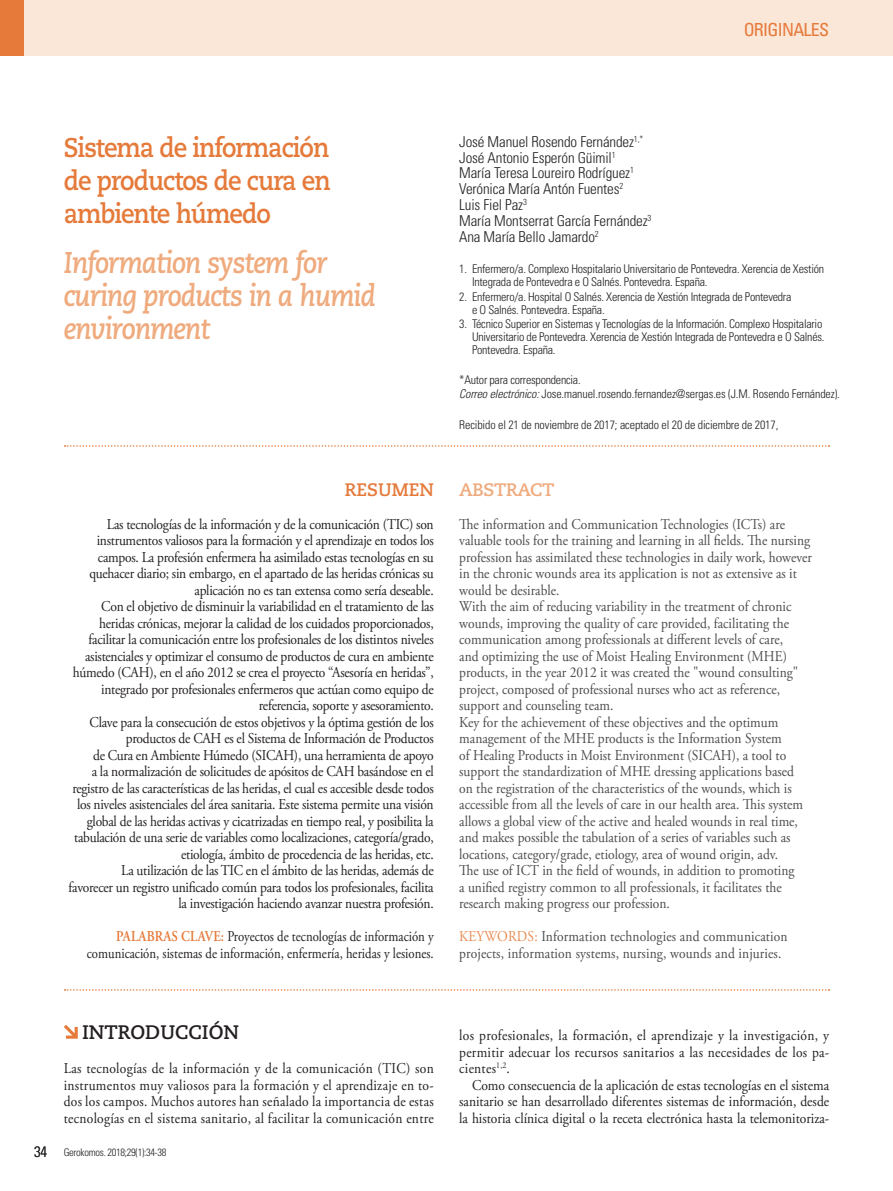
<style>
.page{position:relative;width:893px;height:1191px;background:#fff}
.page>*{position:absolute;margin:0;border:0;box-sizing:border-box;transform-origin:0 0}
.INC_-_Titulo_ING{font:italic 700 30px/33px "Caecilia LT Std";letter-spacing:-.04em;color:#efaa7d;scale:.9 1}
.INC_-_Titulo_ESP{font:700 27px/33px "Caecilia LT Std";letter-spacing:-.04em;color:#e57a3a;text-align:justify;scale:.9 1}
.GAL_-_Cat_A_primeres{font:700 19.5px "Caecilia LT Std";color:#231f20}
.t1{font:condensed 18px "Univers LT Std";letter-spacing:-.04em;color:#e57a3a}
.GAL_-_Cat_A{font:700 18px "Caecilia LT Std";letter-spacing:-.02em;color:#efaa7d}
.INC_-_Cat_A_ESP{font:700 18px "Caecilia LT Std";color:#e57a3a}
.INC_-_Gal_intro_ESP{font:15px/16.5px "Adobe Garamond Pro";letter-spacing:-.02em;color:#231f20;text-align:right;scale:.9 1}
.INC_-_Gal_intro_ENG{font:15px/16.5px "Adobe Garamond Pro";color:#4b4c4d;scale:.9 1}
.GAL_-_Galerada_Prime{font:15px/16.5px "Adobe Garamond Pro";letter-spacing:.02em;color:#231f20;text-align:justify;scale:.9 1}
.GAL_-_Galerada{font:15px/16.5px "Adobe Garamond Pro";color:#231f20;text-align:justify;scale:.9 1}
.INC_-_Autores{font:300 condensed 15px "Univers LT Std";letter-spacing:-.01em;color:#231f20}
.INC_-_Gal_intro_ESP-2{font:15px/16.5px "Adobe Garamond Pro";color:#231f20;text-align:right;scale:.85 1}
.GEN_-_Numeración{font:300 condensed 15px "Univers LT Std";color:#231f20}
.INC_-_Carrecs___corr{font:300 condensed 12px/12.8px "Univers LT Std";letter-spacing:-.02em;color:#231f20}
.GEN_-_referencia_art{font:300 condensed 10.5px "Univers LT Std";letter-spacing:-.03em;color:#231f20}
.s1{font-weight:600;color:#e57a3a}
.s2{font-style:italic}
.s3{color:#e98c53}
</style>
<div class="page">
<div style="left:0;top:0;width:893px;height:55px;background:#fbe7d8"></div>
<div style="left:0;top:0;width:24px;height:55px;background:#e57a3a"></div>
<svg style="left:65px;top:989px;width:764px;height:1px"></svg>
<svg style="left:65px;top:445px;width:764px;height:2px"></svg>
<svg style="left:64px;top:1025px;width:14px;height:13px"></svg>
<p class="t1" style="left:744px;top:18px;width:87px">ORIGINALES</p>
<p class="INC_-_Titulo_ESP" style="left:64px;top:131px;width:298px">Sistema de información de productos de cura en ambiente húmedo</p>
<p class="INC_-_Titulo_ING" style="left:64px;top:246px;width:348px">Information system for curing products in a humid environment</p>
<p class="INC_-_Cat_A_ESP" style="left:345px;top:478px;width:90px">RESUMEN</p>
<p class="INC_-_Gal_intro_ESP" style="left:89px;top:516px;width:384px">Las tecnologías de la información y de la comunicación (TIC) son instrumentos valiosos para la formación y el aprendizaje en todos los campos. La profesión enfermera ha asimilado estas tecnologías en su quehacer diario; sin embargo, en el apartado de las heridas crónicas su aplicación no es tan extensa como sería deseable.</p>
<p class="INC_-_Gal_intro_ESP" style="left:73px;top:598px;width:403px">Con el objetivo de disminuir la variabilidad en el tratamiento de las heridas crónicas, mejorar la calidad de los cuidados proporcionados, facilitar la comunicación entre los profesionales de los distintos niveles asistenciales y optimizar el consumo de productos de cura en ambiente húmedo (CAH), en el año 2012 se crea el proyecto “Asesoría en heridas”, integrado por profesionales enfermeros que actúan como equipo de referencia, soporte y asesoramiento.</p>
<p class="INC_-_Gal_intro_ESP" style="left:72px;top:714px;width:403px">Clave para la consecución de estos objetivos y la óptima gestión de los productos de CAH es el Sistema de Información de Productos<br>de Cura en Ambiente Húmedo (SICAH), una herramienta de apoyo<br>a la normalización de solicitudes de apósitos de CAH basándose en el registro de las características de las heridas, el cual es accesible desde todos los niveles asistenciales del área sanitaria. Este sistema permite una visión global de las heridas activas y cicatrizadas en tiempo real, y posibilita la tabulación de una serie de variables como localizaciones, categoría/grado, etiología, ámbito de procedencia de las heridas, etc.</p>
<p class="INC_-_Gal_intro_ESP" style="left:69px;top:862px;width:407px">La utilización de las TIC en el ámbito de las heridas, además de<br>favorecer un registro unificado común para todos los profesionales, facilita la investigación haciendo avanzar nuestra profesión.</p>
<p class="INC_-_Gal_intro_ESP-2" style="left:87px;top:928px;width:410px"><span class="s1">PALABRAS CLAVE:</span> Proyectos de tecnologías de información y comunicación, sistemas de información, enfermería, heridas y lesiones.</p>
<p class="GAL_-_Cat_A_primeres" style="left:82px;top:1020px;width:159px">INTRODUCCIÓN</p>
<p class="GAL_-_Galerada_Prime" style="left:64px;top:1060px;width:413px">Las tecnologías de la información y de la comunicación (TIC) son instrumentos muy valiosos para la formación y el aprendizaje en to&shy;dos los campos. Muchos autores han señalado la importancia de estas tecnologías en el sistema sanitario, al facilitar la comunicación entre</p>
<p class="GEN_-_Numeración" style="left:34px;top:1142px;width:15px">34</p>
<p class="GEN_-_referencia_art" style="left:64px;top:1145px;width:104px">Gerokomos. 2018;29(1):34-38</p>
<p class="INC_-_Autores" style="left:459px;top:133px;width:186px">José Manuel Rosendo Fernández<sup>1,*</sup></p>
<p class="INC_-_Autores" style="left:459px;top:148px;width:158px">José Antonio Esperón Güimil<sup>1</sup></p>
<p class="INC_-_Autores" style="left:459px;top:164px;width:176px">María Teresa Loureiro Rodríguez<sup>1</sup></p>
<p class="INC_-_Autores" style="left:459px;top:180px;width:166px">Verónica María Antón Fuentes<sup>2</sup></p>
<p class="INC_-_Autores" style="left:459px;top:196px;width:69px">Luis Fiel Paz<sup>3</sup></p>
<p class="INC_-_Autores" style="left:459px;top:211px;width:194px">María Montserrat García Fernández<sup>3</sup></p>
<p class="INC_-_Autores" style="left:459px;top:227px;width:141px">Ana María Bello Jamardo<sup>2</sup></p>
<p class="INC_-_Carrecs___corr" style="left:472px;top:262px;width:354px;text-indent:-13px">1. Enfermero/a. Complexo Hospitalario Universitario de Pontevedra. Xerencia de Xestión<br>Integrada de Pontevedra e O Salnés. Pontevedra. España.</p>
<p class="INC_-_Carrecs___corr" style="left:472px;top:290px;width:321px;text-indent:-13px">2. Enfermero/a. Hospital O Salnés. Xerencia de Xestión Integrada de Pontevedra e O Salnés. Pontevedra. España.</p>
<p class="INC_-_Carrecs___corr" style="left:472px;top:318px;width:354px;text-indent:-13px">3. Técnico Superior en Sistemas y Tecnologías de la Información. Complexo Hospitalario<br>Universitario de Pontevedra. Xerencia de Xestión Integrada de Pontevedra e O Salnés.<br>Pontevedra. España.</p>
<p class="INC_-_Carrecs___corr" style="left:459px;top:373px;width:123px">*Autor para correspondencia.</p>
<p class="INC_-_Carrecs___corr" style="left:459px;top:388px;width:382px"><span class="s2">Correo electrónico:</span> Jose.manuel.rosendo.fernandez@sergas.es (J.M. Rosendo Fernández).</p>
<p class="INC_-_Carrecs___corr" style="left:459px;top:418px;width:321px">Recibido el 21 de noviembre de 2017; aceptado el 20 de diciembre de 2017,</p>
<p class="GAL_-_Cat_A" style="left:459px;top:478px;width:97px">ABSTRACT</p>
<p class="INC_-_Gal_intro_ENG" style="left:459px;top:516px;width:393px">The information and Communication Technologies (ICTs) are valuable tools for the training and learning in all fields. The nursing profession has assimilated these technologies in daily work, however in the chronic wounds area its application is not as extensive as it would be desirable.</p>
<p class="INC_-_Gal_intro_ENG" style="left:459px;top:598px;width:378px">With the aim of reducing variability in the treatment of chronic wounds, improving the quality of care provided, facilitating the communication among professionals at different levels of care, and optimizing the use of Moist Healing Environment (MHE) products, in the year 2012 it was created the "wound consulting" project, composed of professional nurses who act as reference, support and counseling team.</p>
<p class="INC_-_Gal_intro_ENG" style="left:459px;top:714px;width:384px">Key for the achievement of these objectives and the optimum management of the MHE products is the Information System<br>of Healing Products in Moist Environment (SICAH), a tool to support the standardization of MHE dressing applications based on the registration of the characteristics of the wounds, which is accessible from all the levels of care in our health area. This system allows a global view of the active and healed wounds in real time, and makes possible the tabulation of a series of variables such as locations, category/grade, etiology, area of wound origin, adv.</p>
<p class="INC_-_Gal_intro_ENG" style="left:459px;top:862px;width:374px">The use of ICT in the field of wounds, in addition to promoting a unified registry common to all professionals, it facilitates the research making progress our profession.</p>
<p class="INC_-_Gal_intro_ENG" style="left:459px;top:928px;width:366px"><span class="s3">KEYWORDS:</span> Information technologies and communication projects, information systems, nursing, wounds and injuries.</p>
<p class="GAL_-_Galerada_Prime" style="left:459px;top:1027px;width:413px">los profesionales, la formación, el aprendizaje y la investigación, y permitir adecuar los recursos sanitarios a las necesidades de los pa&shy;cientes<sup>1,2</sup>.</p>
<p class="GAL_-_Galerada" style="left:459px;top:1077px;width:413px;text-indent:13px">Como consecuencia de la aplicación de estas tecnologías en el sistema sanitario se han desarrollado diferentes sistemas de información, desde la historia clínica digital o la receta electrónica hasta la telemonitoriza-</p>
</div>
